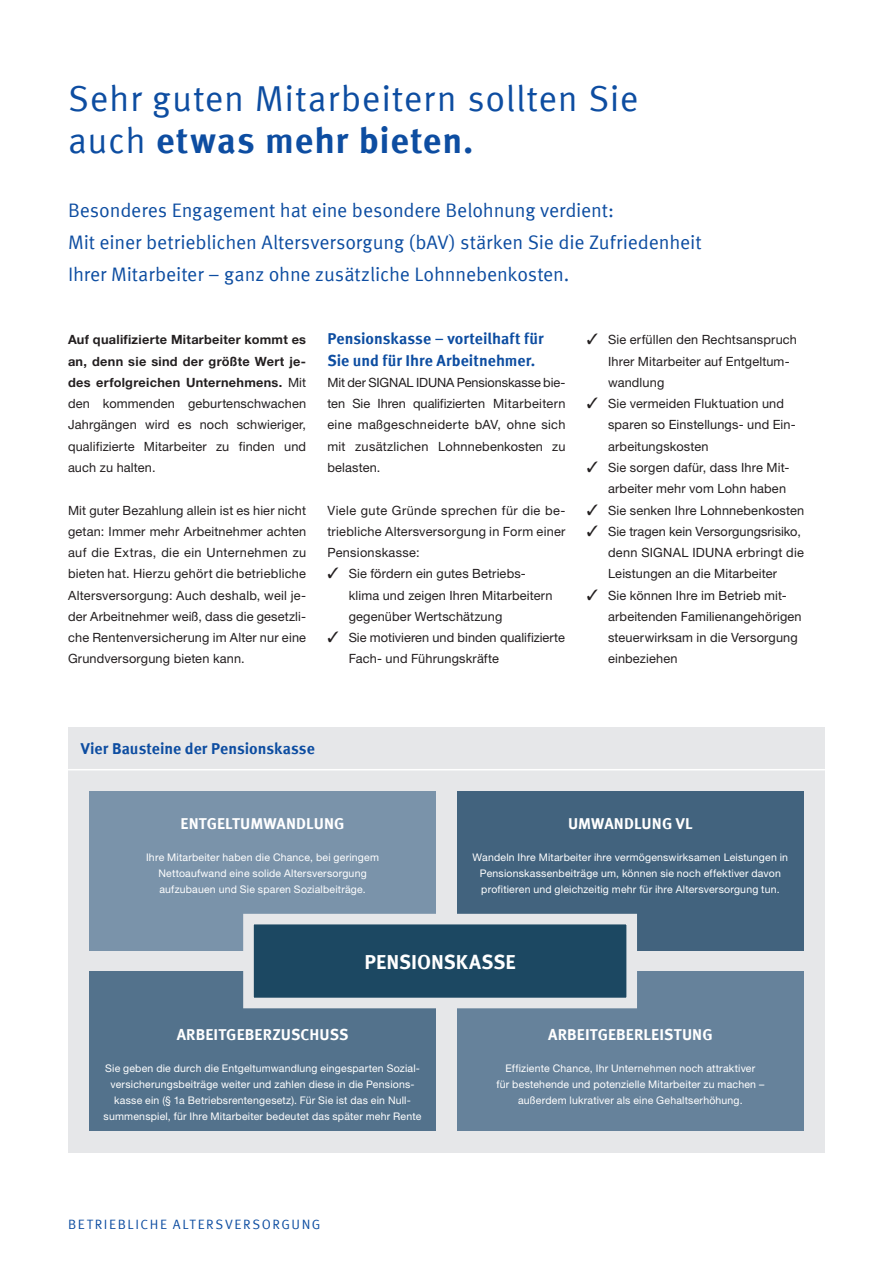
<style>
.page{position:relative;width:893px;height:1263px;background:#fff}
.page>*{position:absolute;margin:0;border:0;box-sizing:border-box;transform-origin:0 0}
.t1{font:36px "Meta Offc Pro Norm";letter-spacing:.02em;color:#0d4da1}
.t2{font:700 36px "Meta Offc Pro";letter-spacing:.025em;color:#0d4da1}
.t3{font:700 20.25px "Meta Offc Pro";color:#fff}
.t4{font:19.5px/32px "Meta Offc Pro Norm";letter-spacing:-.01em;color:#0d4da1}
.t5{font:700 15.75px/21.3px "Meta Offc Pro";color:#0d4da1}
.t6{font:700 15.75px "Meta Offc Pro";letter-spacing:.005em;color:#fff}
.t7{font:13.5px "Meta Offc Pro Norm";letter-spacing:.115em;color:#0d4da1}
.t8{font:12.75px/21.3px "Helvetica Neue LTW1 G";letter-spacing:.01em;color:#231f20}
.t9{font:10.5px/15.9px "Helvetica Neue LTW1 G";letter-spacing:.02em;color:#fff;text-align:center}
.s1{font-family:"Meta Offc Pro Norm";font-weight:400}
.s2{font-weight:700}
</style>
<div class="page">
<div style="left:68px;top:727px;width:757px;height:425px;background:#e6e7e9"></div>
<div style="left:89px;top:791px;width:347px;height:159px;background:#7a93aa"></div>
<div style="left:89px;top:972px;width:347px;height:159px;background:#53728c"></div>
<div style="left:457px;top:791px;width:347px;height:159px;background:#42637e"></div>
<div style="left:457px;top:972px;width:347px;height:159px;background:#66829b"></div>
<hr style="left:68px;top:769px;width:757px;height:1px;background:#fff">
<svg style="left:238px;top:913px;width:404px;height:96px;background:#537387"></svg>
<h1 class="t1" style="left:68px;top:71px;width:572px">Sehr guten Mitarbeitern sollten Sie</h1>
<h1 class="t2" style="left:68px;top:112px;width:407px"><span class="s1">auch</span> etwas mehr bieten.</h1>
<h3 class="t4" style="left:68px;top:193px;width:635px">Besonderes Engagement hat eine besondere Belohnung verdient:<br>Mit einer betrieblichen Altersversorgung (bAV) stärken Sie die Zufriedenheit<br>Ihrer Mitarbeiter – ganz ohne zusätzliche Lohnnebenkosten.</h3>
<p class="t8" style="left:68px;top:329px;width:240px;text-align:justify"><span class="s2">Auf qualifizierte Mitarbeiter kommt es an, denn sie sind der größte Wert je&shy;des erfolgreichen Unternehmens.</span> Mit den kommenden geburtenschwachen Jahrgängen wird es noch schwieriger, qualifizierte Mitarbeiter zu finden und auch zu halten.</p>
<p class="t8" style="left:68px;top:499px;width:240px;text-align:justify">Mit guter Bezahlung allein ist es hier nicht getan: Immer mehr Arbeitnehmer achten auf die Extras, die ein Unternehmen zu bieten hat. Hierzu gehört die betriebliche Altersversorgung: Auch deshalb, weil je&shy;der Arbeitnehmer weiß, dass die gesetzli&shy;che Rentenversicherung im Alter nur eine Grundversorgung bieten kann.</p>
<p class="t5" style="left:327px;top:327px;width:218px">Pensionskasse – vorteilhaft für<br>Sie und für Ihre Arbeitnehmer.</p>
<p class="t8" style="left:327px;top:372px;width:240px;text-align:justify">Mit der SIGNAL IDUNA Pensionskasse bie&shy;ten Sie Ihren qualifizierten Mitarbeitern eine maßgeschneiderte bAV, ohne sich mit zusätzlichen Lohnnebenkosten zu belasten.</p>
<p class="t8" style="left:327px;top:499px;width:240px;text-align:justify">Viele gute Gründe sprechen für die be&shy;triebliche Altersversorgung in Form einer Pensionskasse:</p>
<p class="t8" style="left:349px;top:563px;width:205px;text-indent:-21px">✓ Sie fördern ein gutes Betriebs&shy;klima und zeigen Ihren Mitarbeitern gegenüber Wertschätzung</p>
<p class="t8" style="left:349px;top:627px;width:218px;text-indent:-21px">✓ Sie motivieren und binden qualifizierte<br>Fach- und Führungskräfte</p>
<p class="t8" style="left:608px;top:329px;width:190px;text-indent:-21px">✓ Sie erfüllen den Rechtsanspruch<br>Ihrer Mitarbeiter auf Entgeltum&shy;wandlung</p>
<p class="t8" style="left:608px;top:393px;width:189px;text-indent:-21px">✓ Sie vermeiden Fluktuation und sparen so Einstellungs- und Ein&shy;arbeitungskosten</p>
<p class="t8" style="left:587px;top:457px;width:204px;text-align:right">✓ Sie sorgen dafür, dass Ihre Mit&shy;arbeiter mehr vom Lohn haben</p>
<p class="t8" style="left:587px;top:499px;width:219px">✓ Sie senken Ihre Lohnnebenkosten</p>
<p class="t8" style="left:608px;top:520px;width:197px;text-indent:-21px">✓ Sie tragen kein Versorgungsrisiko, denn SIGNAL IDUNA erbringt die<br>Leistungen an die Mitarbeiter</p>
<p class="t8" style="left:608px;top:584px;width:195px;text-indent:-21px">✓ Sie können Ihre im Betrieb mit&shy;arbeitenden Familienangehörigen steuerwirksam in die Versorgung einbeziehen</p>
<p class="t5" style="left:81px;top:737px;width:236px">Vier Bausteine der Pensionskasse</p>
<p class="t6" style="left:181px;top:811px;width:165px">ENTGELTUMWANDLUNG</p>
<p class="t9" style="left:146px;top:849px;width:234px">Ihre Mitarbeiter haben die Chance, bei geringem<br>Nettoaufwand eine solide Altersversorgung aufzubauen und Sie sparen Sozialbeiträge.</p>
<p class="t6" style="left:568px;top:811px;width:126px">UMWANDLUNG VL</p>
<p class="t9" style="left:473px;top:849px;width:317px">Wandeln Ihre Mitarbeiter ihre vermögenswirksamen Leistungen in<br>Pensionskassenbeiträge um, können sie noch effektiver davon profitieren und gleichzeitig mehr für ihre Altersversorgung tun.</p>
<h2 class="t3" style="left:365px;top:946px;width:153px">PENSIONSKASSE</h2>
<p class="t6" style="left:177px;top:1022px;width:173px">ARBEITGEBERZUSCHUSS</p>
<p class="t9" style="left:104px;top:1060px;width:319px">Sie geben die durch die Entgeltumwandlung eingesparten Sozial&shy;versicherungsbeiträge weiter und zahlen diese in die Pensions&shy;kasse ein (§ 1a Betriebsrentengesetz). Für Sie ist das ein Null&shy;summenspiel, für Ihre Mitarbeiter bedeutet das später mehr Rente</p>
<p class="t7" style="left:68px;top:1214px;width:254px">BETRIEBLICHE ALTERSVERSORGUNG</p>
<p class="t6" style="left:548px;top:1022px;width:166px">ARBEITGEBERLEISTUNG</p>
<p class="t9" style="left:497px;top:1060px;width:269px">Effiziente Chance, Ihr Unternehmen noch attraktiver<br>für bestehende und potenzielle Mitarbeiter zu machen – außerdem lukrativer als eine Gehaltserhöhung.</p>
</div>
